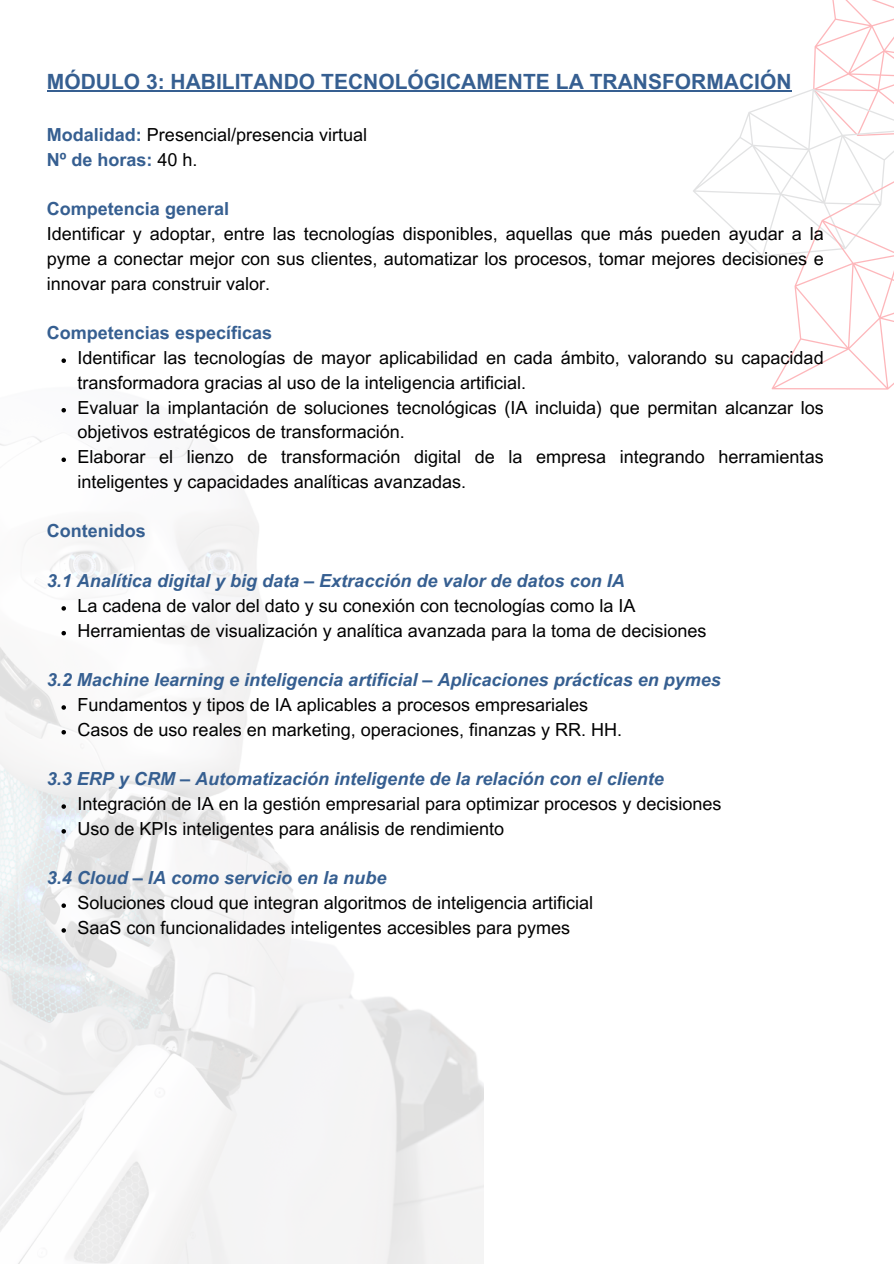
<style>
.page{position:relative;width:894px;height:1264px;background:#fff}
.page>*{position:absolute;margin:0;border:0;box-sizing:border-box;transform-origin:0 0}
.t1{font:700 21px "Arial MT Pro";color:#365f91}
.t2{font:18px/24.8px "Arial MT Pro";color:#000}
.t3{font:italic 700 18px "Arial MT Pro";color:#365f91}
.t4{font:700 18px "Arial MT Pro";color:#365f91}
.s1{font-weight:700;color:#365f91}
.s2{font-weight:400;color:#000}
</style>
<div class="page">
<img style="left:0;top:412px;width:483px;height:851px">
<svg style="left:693px;top:0;width:200px;height:390px"></svg>
<hr style="left:47px;top:90px;width:744px;height:2px;background:#365f91">
<svg style="left:61px;top:358px;width:5px;height:5px"></svg>
<svg style="left:61px;top:408px;width:5px;height:4px"></svg>
<svg style="left:61px;top:457px;width:5px;height:5px"></svg>
<svg style="left:61px;top:606px;width:5px;height:4px"></svg>
<svg style="left:61px;top:631px;width:5px;height:4px"></svg>
<svg style="left:61px;top:705px;width:5px;height:4px"></svg>
<svg style="left:61px;top:730px;width:5px;height:4px"></svg>
<svg style="left:61px;top:804px;width:5px;height:4px"></svg>
<svg style="left:61px;top:829px;width:5px;height:4px"></svg>
<svg style="left:61px;top:903px;width:5px;height:4px"></svg>
<svg style="left:61px;top:928px;width:5px;height:4px"></svg>
<p class="t1" style="left:47px;top:74px;width:746px">MÓDULO 3: HABILITANDO TECNOLÓGICAMENTE LA TRANSFORMACIÓN</p>
<p class="t2" style="left:47px;top:125px;width:322px"><span class="s1">Modalidad:</span> Presencial/presencia virtual</p>
<h1 class="t4" style="left:47px;top:153px;width:152px">Nº de horas: <span class="s2">40 h.</span></h1>
<p class="t4" style="left:47px;top:202px;width:184px">Competencia general</p>
<p class="t2" style="left:47px;top:224px;width:778px;text-align:justify">Identificar y adoptar, entre las tecnologías disponibles, aquellas que más pueden ayudar a la pyme a conectar mejor con sus clientes, automatizar los procesos, tomar mejores decisiones e innovar para construir valor.</p>
<p class="t4" style="left:47px;top:326px;width:227px">Competencias específicas</p>
<p class="t2" style="left:77px;top:347px;width:747px">Identificar las tecnologías de mayor aplicabilidad en cada ámbito, valorando su capacidad transformadora gracias al uso de la inteligencia artificial.</p>
<h2 class="t2" style="left:77px;top:397px;width:747px">Evaluar la implantación de soluciones tecnológicas (IA incluida) que permitan alcanzar los objetivos estratégicos de transformación.</h2>
<p class="t2" style="left:77px;top:446px;width:747px">Elaborar el lienzo de transformación digital de la empresa integrando herramientas inteligentes y capacidades analíticas avanzadas.</p>
<p class="t4" style="left:47px;top:524px;width:101px">Contenidos</p>
<p class="t3" style="left:47px;top:574px;width:579px">3.1 Analítica digital y big data – Extracción de valor de datos con IA</p>
<h2 class="t2" style="left:77px;top:595px;width:559px">La cadena de valor del dato y su conexión con tecnologías como la IA</h2>
<h2 class="t2" style="left:77px;top:620px;width:630px">Herramientas de visualización y analítica avanzada para la toma de decisiones</h2>
<p class="t3" style="left:47px;top:673px;width:675px">3.2 Machine learning e inteligencia artificial – Aplicaciones prácticas en pymes</p>
<p class="t2" style="left:77px;top:694px;width:512px">Fundamentos y tipos de IA aplicables a procesos empresariales</p>
<h2 class="t2" style="left:77px;top:719px;width:546px">Casos de uso reales en marketing, operaciones, finanzas y RR. HH.</h2>
<p class="t3" style="left:47px;top:772px;width:618px">3.3 ERP y CRM – Automatización inteligente de la relación con el cliente</p>
<p class="t2" style="left:77px;top:793px;width:645px">Integración de IA en la gestión empresarial para optimizar procesos y decisiones</p>
<h2 class="t2" style="left:77px;top:818px;width:428px">Uso de KPIs inteligentes para análisis de rendimiento</h2>
<p class="t3" style="left:47px;top:871px;width:341px">3.4 Cloud – IA como servicio en la nube</p>
<p class="t2" style="left:77px;top:892px;width:517px">Soluciones cloud que integran algoritmos de inteligencia artificial</p>
<h2 class="t2" style="left:77px;top:917px;width:494px">SaaS con funcionalidades inteligentes accesibles para pymes</h2>
</div>
